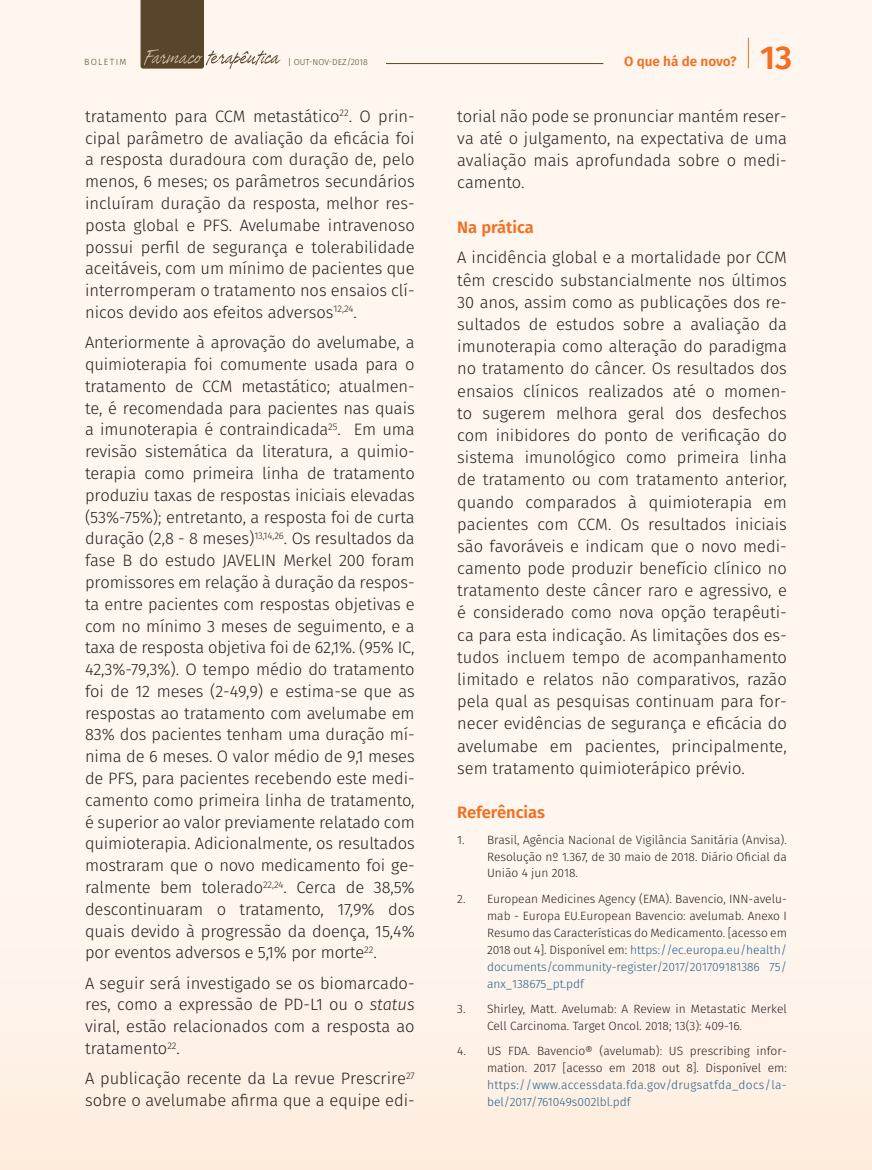
<style>
.page{position:relative;width:872px;height:1170px;background:#fff}
.page>*{position:absolute;margin:0;border:0;box-sizing:border-box;transform-origin:0 0}
.t1{font:600 33px "Fira Sans";color:#f36e21}
.t2{font:300 16.5px/21.8px "Fira Sans";color:#231f20;text-align:justify}
.t3{font:600 16.5px "Fira Sans";color:#f36e21}
.t4{font:600 13.5px "Fira Sans";color:#f36e21}
.t5{font:300 12px/17px "Fira Sans";color:#231f20;text-align:justify}
.t6{font:300 12px/17px "Fira Sans";letter-spacing:.025em;color:#215f8a}
.t7{font:300 9px "Fira Sans";letter-spacing:.15em;color:#59452a}
.t8{font:300 8.7px "Fira Sans";color:#59452a}
.s1{font-style:italic}
.s2{color:#215f8a}
</style>
<div class="page">
<div style="left:0;top:0;width:872px;height:1169px;background:linear-gradient(to bottom,#fef8f2,#fef2e8)"></div>
<svg style="left:141px;top:0;width:140px;height:69px"></svg>
<hr style="left:748px;top:38px;width:1px;height:30px;background:#f36e21">
<hr style="left:386px;top:63px;width:217px;height:1px;background:#59452a">
<p class="t7" style="left:84px;top:55px;width:44px">BOLETIM</p>
<p class="t8" style="left:288px;top:55px;width:81px">| OUT-NOV-DEZ/2018</p>
<p class="t4" style="left:624px;top:50px;width:114px">O que há de novo?</p>
<h1 class="t1" style="left:760px;top:30px;width:34px">13</h1>
<p class="t2" style="left:85px;top:105px;width:331px">tratamento para CCM metastático<sup>22</sup>. O prin&shy;cipal parâmetro de avaliação da eficácia foi a resposta duradoura com duração de, pelo menos, 6 meses; os parâmetros secundários incluíram duração da resposta, melhor res&shy;posta global e PFS. Avelumabe intravenoso possui perfil de segurança e tolerabilidade aceitáveis, com um mínimo de pacientes que interromperam o tratamento nos ensaios clí&shy;nicos devido aos efeitos adversos<sup>12,24</sup>.</p>
<p class="t2" style="left:85px;top:331px;width:331px">Anteriormente à aprovação do avelumabe, a quimioterapia foi comumente usada para o tratamento de CCM metastático; atualmen&shy;te, é recomendada para pacientes nas quais a imunoterapia é contraindicada<sup>25</sup>. Em uma revisão sistemática da literatura, a quimio&shy;terapia como primeira linha de tratamento produziu taxas de respostas iniciais elevadas (53%-75%); entretanto, a resposta foi de curta duração (2,8 - 8 meses)<sup>13,14,26</sup>. Os resultados da fase B do estudo JAVELIN Merkel 200 foram promissores em relação à duração da respos&shy;ta entre pacientes com respostas objetivas e com no mínimo 3 meses de seguimento, e a taxa de resposta objetiva foi de 62,1%. (95% IC, 42,3%-79,3%). O tempo médio do tratamento foi de 12 meses (2-49,9) e estima-se que as respostas ao tratamento com avelumabe em 83% dos pacientes tenham uma duração mí&shy;nima de 6 meses. O valor médio de 9,1 meses de PFS, para pacientes recebendo este medi&shy;camento como primeira linha de tratamento, é superior ao valor previamente relatado com quimioterapia. Adicionalmente, os resultados mostraram que o novo medicamento foi ge&shy;ralmente bem tolerado<sup>22,24</sup>. Cerca de 38,5% descontinuaram o tratamento, 17,9% dos quais devido à progressão da doença, 15,4% por eventos adversos e 5,1% por morte<sup>22</sup>.</p>
<p class="t2" style="left:85px;top:971px;width:331px">A seguir será investigado se os biomarcado&shy;res, como a expressão de PD-L1 ou o <span class="s1">status </span>viral, estão relacionados com a resposta ao tratamento<sup>22</sup>.</p>
<p class="t2" style="left:85px;top:1067px;width:331px">A publicação recente da La revue Prescrire<sup>27 </sup>sobre o avelumabe afirma que a equipe edi-</p>
<p class="t2" style="left:457px;top:105px;width:331px;line-height:22.2px">torial não pode se pronunciar mantém reser&shy;va até o julgamento, na expectativa de uma avaliação mais aprofundada sobre o medi&shy;camento.</p>
<p class="t3" style="left:457px;top:213px;width:78px">Na prática</p>
<p class="t2" style="left:457px;top:246px;width:331px;line-height:22.2px">A incidência global e a mortalidade por CCM têm crescido substancialmente nos últimos 30 anos, assim como as publicações dos re&shy;sultados de estudos sobre a avaliação da imunoterapia como alteração do paradigma no tratamento do câncer. Os resultados dos ensaios clínicos realizados até o momen&shy;to sugerem melhora geral dos desfechos com inibidores do ponto de verificação do sistema imunológico como primeira linha de tratamento ou com tratamento anterior, quando comparados à quimioterapia em pacientes com CCM. Os resultados iniciais são favoráveis e indicam que o novo medi&shy;camento pode produzir benefício clínico no tratamento deste câncer raro e agressivo, e é considerado como nova opção terapêuti&shy;ca para esta indicação. As limitações dos es&shy;tudos incluem tempo de acompanhamento limitado e relatos não comparativos, razão pela qual as pesquisas continuam para for&shy;necer evidências de segurança e eficácia do avelumabe em pacientes, principalmente, sem tratamento quimioterápico prévio.</p>
<p class="t3" style="left:457px;top:798px;width:89px">Referências</p>
<p class="t5" style="left:487px;top:830px;width:301px;text-indent:-30px">1. Brasil, Agência Nacional de Vigilância Sanitária (Anvisa).<br>Resolução nº 1.367, de 30 maio de 2018. Diário Oficial da União 4 jun 2018.</p>
<p class="t5" style="left:487px;top:890px;width:301px;text-indent:-30px">2. European Medicines Agency (EMA). Bavencio, INN-avelu&shy;mab - Europa EU.European Bavencio: avelumab. Anexo I Resumo das Características do Medicamento. [acesso em 2018 out 4]. Disponível em: <span class="s2">https://ec.europa.eu/health/ documents/community-register/2017/201709181386 75/ anx_138675_pt.pdf</span></p>
<p class="t5" style="left:487px;top:1000px;width:301px;text-indent:-30px">3. Shirley, Matt. Avelumab: A Review in Metastatic Merkel<br>Cell Carcinoma. Target Oncol. 2018; 13(3): 409-16.</p>
<p class="t5" style="left:457px;top:1042px;width:331px;text-align:right">4. US FDA. Bavencio® (avelumab): US prescribing infor&shy;mation. 2017 [acesso em 2018 out 8]. Disponível em:</p>
<p class="t6" style="left:487px;top:1076px;width:301px">https://www.accessdata.fda.gov/drugsatfda_docs/la&shy;bel/2017/761049s002lbl.pdf</p>
</div>
